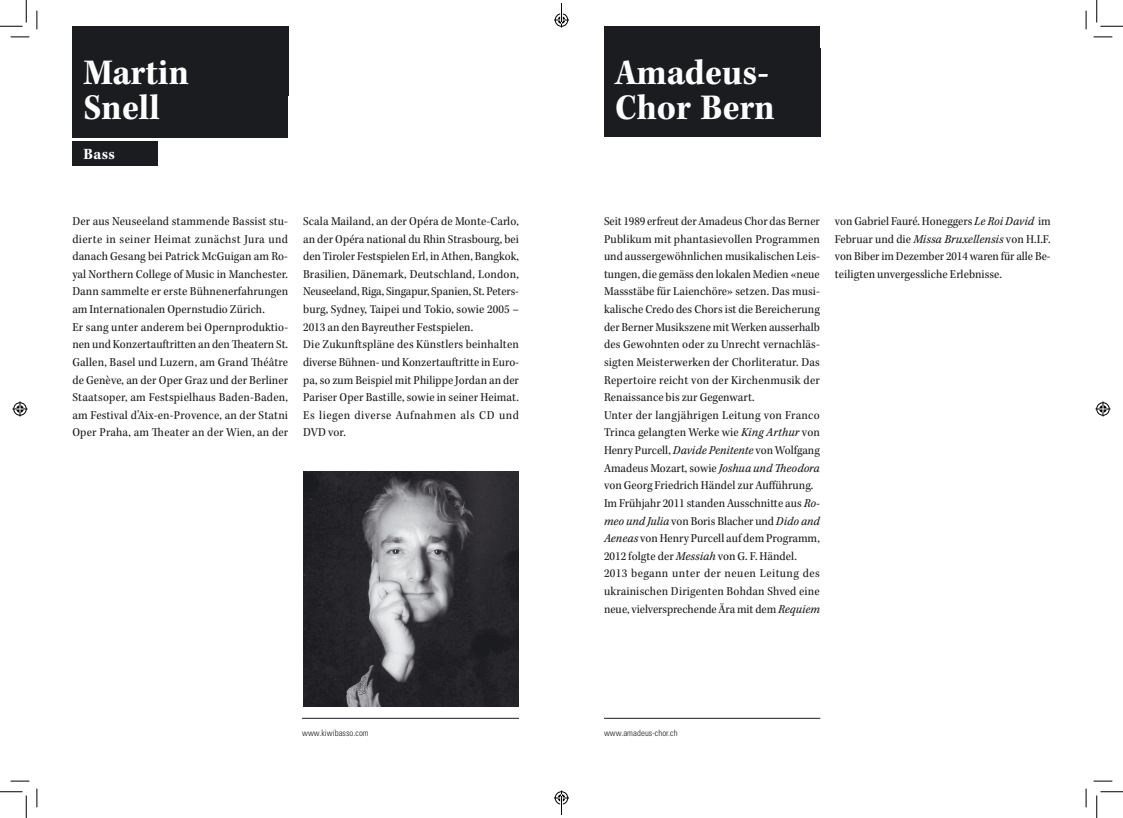
<style>
.page{position:relative;width:1123px;height:818px;background:#fff}
.page>*{position:absolute;margin:0;border:0;box-sizing:border-box;transform-origin:0 0}
.t1{font:37.5px/35.2px "Kepler Std Bold Scn";color:#fff}
.t2{font:16.25px "Kepler Std Bold Scn";color:#fff}
.t3{font:12.5px/17.6px "Kepler Std Scn";letter-spacing:.005em;color:#1b1c20}
.t4{font:12.5px "Kepler Std Scn It Capt";color:#1b1c20}
.t5{font:300 condensed 8.75px "Univers LT Std";letter-spacing:.005em;color:#1b1c20}
.s1{font-family:"Kepler Std Scn It Capt"}
.s2{font-family:"Kepler Std Scn"}
</style>
<div class="page">
<div style="left:72px;top:26px;width:216px;height:70px;background:#1b1c20"></div>
<div style="left:72px;top:47px;width:216px;height:91px;background:#1b1c20"></div>
<img style="left:303px;top:472px;width:216px;height:234px">
<div style="left:72px;top:142px;width:86px;height:24px;background:#1b1c20"></div>
<div style="left:604px;top:26px;width:216px;height:64px;background:#1b1c20"></div>
<div style="left:604px;top:48px;width:216px;height:89px;background:#1b1c20"></div>
<hr style="left:604px;top:718px;width:216px;height:1px;background:#1b1c20">
<hr style="left:302px;top:718px;width:217px;height:1px;background:#1b1c20">
<svg style="left:11px;top:36px;width:18px;height:2px"></svg>
<svg style="left:1093px;top:36px;width:19px;height:2px"></svg>
<svg style="left:11px;top:780px;width:18px;height:2px"></svg>
<svg style="left:1093px;top:780px;width:19px;height:2px"></svg>
<svg style="left:36px;top:11px;width:2px;height:18px"></svg>
<svg style="left:36px;top:788px;width:2px;height:19px"></svg>
<svg style="left:1085px;top:11px;width:1px;height:18px"></svg>
<svg style="left:1085px;top:788px;width:1px;height:19px"></svg>
<svg style="left:0;top:0;width:27px;height:27px"></svg>
<svg style="left:0;top:791px;width:27px;height:27px"></svg>
<svg style="left:1096px;top:0;width:27px;height:27px"></svg>
<svg style="left:1096px;top:791px;width:27px;height:27px"></svg>
<svg style="left:13px;top:401px;width:15px;height:15px"></svg>
<svg style="left:1095px;top:401px;width:15px;height:15px"></svg>
<svg style="left:554px;top:3px;width:15px;height:25px"></svg>
<svg style="left:554px;top:790px;width:15px;height:25px"></svg>
<h1 class="t1" style="left:84px;top:56px;width:107px">Martin<br>Snell</h1>
<h2 class="t2" style="left:84px;top:145px;width:33px">Bass</h2>
<p class="t3" style="left:72px;top:213px;width:217px">Der aus Neuseeland stammende Bassist stu&shy;dierte in seiner Heimat zunächst Jura und danach Gesang bei Patrick McGuigan am Ro&shy;yal Northern College of Music in Manchester.<br>Dann sammelte er erste Bühnenerfahrungen am Internationalen Opernstudio Zürich.<br>Er sang unter anderem bei Opernproduktio&shy;nen und Konzertauftritten an den Theatern St.<br>Gallen, Basel und Luzern, am Grand Théâtre de Genève, an der Oper Graz und der Berliner Staatsoper, am Festspielhaus Baden-Baden, am Festival d’Aix-en-Provence, an der Statni Oper Praha, am Theater an der Wien, an der</p>
<p class="t3" style="left:303px;top:213px;width:217px">Scala Mailand, an der Opéra de Monte-Carlo, an der Opéra national du Rhin Strasbourg, bei den Tiroler Festspielen Erl, in Athen, Bangkok, Brasilien, Dänemark, Deutschland, London, Neuseeland, Riga, Singapur, Spanien, St. Peters&shy;burg, Sydney, Taipei und Tokio, sowie 2005 – 2013 an den Bayreuther Festspielen.<br>Die Zukunftspläne des Künstlers beinhalten diverse Bühnen- und Konzertauftritte in Euro&shy;pa, so zum Beispiel mit Philippe Jordan an der Pariser Oper Bastille, sowie in seiner Heimat.<br>Es liegen diverse Aufnahmen als CD und DVD vor.</p>
<h1 class="t1" style="left:615px;top:56px;width:161px">Amadeus-<br>Chor Bern</h1>
<p class="t3" style="left:604px;top:213px;width:217px">Seit 1989 erfreut der Amadeus Chor das Berner Publikum mit phantasievollen Programmen und aussergewöhnlichen musikalischen Leis&shy;tungen, die gemäss den lokalen Medien «neue Massstäbe für Laienchöre» setzen. Das musi&shy;kalische Credo des Chors ist die Bereicherung der Berner Musikszene mit Werken ausserhalb des Gewohnten oder zu Unrecht vernachläs&shy;sigten Meisterwerken der Chorliteratur. Das Repertoire reicht von der Kirchenmusik der Renaissance bis zur Gegenwart.<br>Unter der langjährigen Leitung von Franco Trinca gelangten Werke wie <span class="s1">King Arthur</span> von Henry Purcell, <span class="s1">Davide Penitente</span> von Wolfgang Amadeus Mozart, sowie <span class="s1">Joshua und Theodora </span>von Georg Friedrich Händel zur Aufführung.<br>Im Frühjahr 2011 standen Ausschnitte aus <span class="s1">Ro-</span></p>
<p class="t4" style="left:604px;top:514px;width:217px">meo und Julia <span class="s2">von Boris Blacher und</span> Dido and</p>
<p class="t3" style="left:604px;top:530px;width:217px"><span class="s1">Aeneas</span> von Henry Purcell auf dem Programm, 2012 folgte der <span class="s1">Messiah</span> von G. F. Händel.<br>2013 begann unter der neuen Leitung des ukrainischen Dirigenten Bohdan Shved eine neue, vielversprechende Ära mit dem <span class="s1">Requiem</span></p>
<p class="t3" style="left:835px;top:213px;width:217px;text-align:justify">von Gabriel Fauré. Honeggers <span class="s1">Le Roi David</span> im Februar und die <span class="s1">Missa Bruxellensis</span> von H.I.F. von Biber im Dezember 2014 waren für alle Be&shy;teiligten unvergessliche Erlebnisse.</p>
<p class="t5" style="left:302px;top:728px;width:68px">www.kiwibasso.com</p>
<p class="t5" style="left:604px;top:728px;width:75px">www.amadeus-chor.ch</p>
</div>
